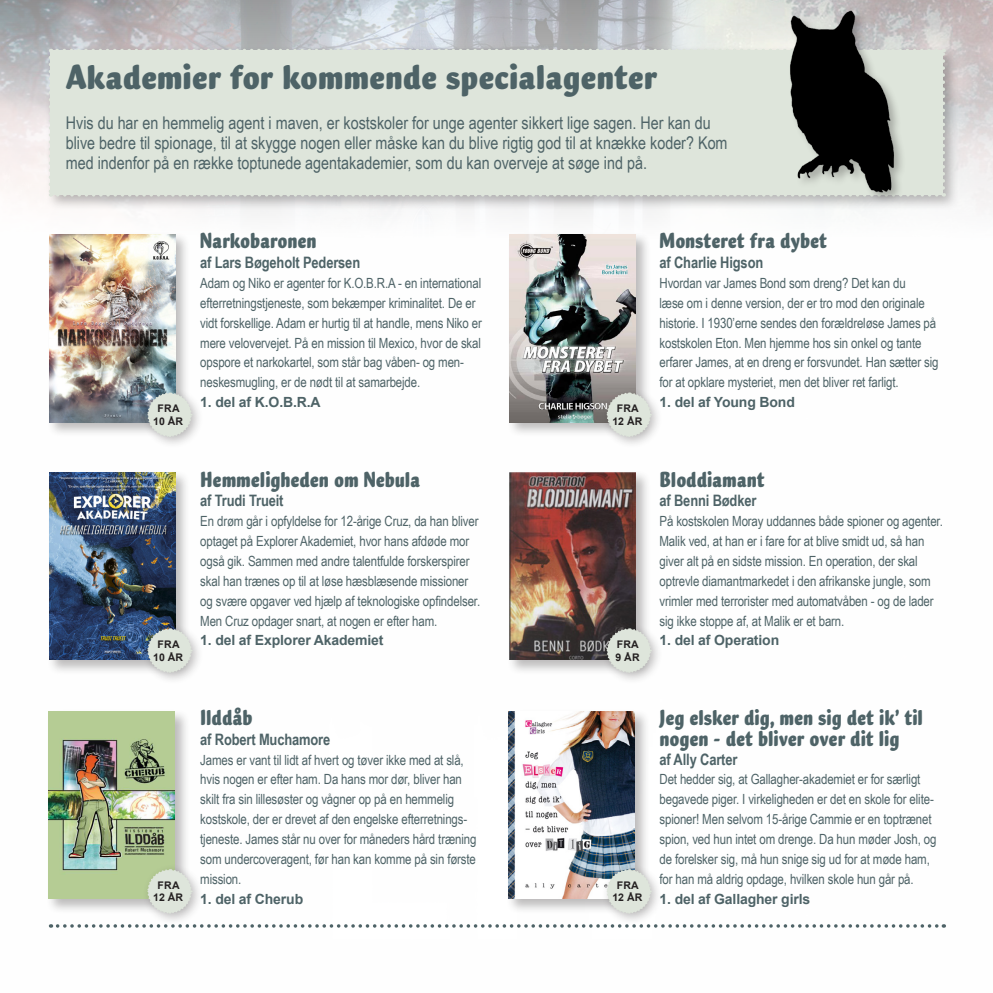
<style>
.page{position:relative;width:993px;height:993px;background:#fff}
.page>*{position:absolute;margin:0;border:0;box-sizing:border-box;transform-origin:0 0}
.t1{font:900 33.6px "Muffin";letter-spacing:-.01em;color:#4e6367;scale:.92 1}
.t2{font:900 21px/21px "Muffin";letter-spacing:-.01em;color:#4e6367;scale:.83 1}
.t3{font:17.5px/19.8px "Arial Narrow";color:#4e6367}
.t4{font:700 15.75px "Arial Narrow";letter-spacing:-.01em;color:#4e6367}
.t5{font:14px/19.8px "Arial Narrow";letter-spacing:-.01em;color:#4e6367}
.t6{font:700 14px "Arial";letter-spacing:-.01em;color:#4e6367}
.t7{font:700 10.5px/12.2px "Arial";letter-spacing:.025em;color:#231f20;text-align:center}
</style>
<div class="page">
<img style="left:0;top:0;width:992px;height:928px">
<svg style="left:58px;top:923px;width:886px;height:4px"></svg>
<div style="left:45px;top:45px;width:913px;height:166px;background:#231f20;opacity:.3"></div>
<div style="left:49px;top:49px;width:895px;height:147px;background:#dee5db"></div>
<div style="left:47px;top:232px;width:143px;height:205px;background:#231f20;opacity:.3"></div>
<img style="left:50px;top:234px;width:125px;height:188px">
<div style="left:47px;top:469px;width:143px;height:205px;background:#231f20;opacity:.3"></div>
<img style="left:50px;top:472px;width:125px;height:187px">
<div style="left:46px;top:708px;width:144px;height:205px;background:#231f20;opacity:.3"></div>
<img style="left:49px;top:711px;width:125px;height:187px">
<div style="left:506px;top:232px;width:144px;height:205px;background:#231f20;opacity:.3"></div>
<img style="left:509px;top:234px;width:126px;height:188px">
<div style="left:506px;top:469px;width:144px;height:205px;background:#231f20;opacity:.3"></div>
<img style="left:509px;top:472px;width:126px;height:187px">
<div style="left:506px;top:708px;width:143px;height:205px;background:#231f20;opacity:.3"></div>
<img style="left:508px;top:711px;width:126px;height:187px">
<div style="left:142px;top:387px;width:62px;height:62px;background:#231f20;opacity:.3"></div>
<svg style="left:146px;top:391px;width:47px;height:46px"></svg>
<div style="left:142px;top:622px;width:62px;height:63px;background:#231f20;opacity:.3"></div>
<svg style="left:146px;top:627px;width:47px;height:46px"></svg>
<div style="left:142px;top:863px;width:62px;height:62px;background:#231f20;opacity:.3"></div>
<svg style="left:146px;top:867px;width:47px;height:47px"></svg>
<div style="left:601px;top:387px;width:62px;height:62px;background:#231f20;opacity:.3"></div>
<svg style="left:605px;top:391px;width:46px;height:46px"></svg>
<div style="left:601px;top:622px;width:62px;height:63px;background:#231f20;opacity:.3"></div>
<svg style="left:605px;top:627px;width:46px;height:46px"></svg>
<div style="left:601px;top:863px;width:62px;height:62px;background:#231f20;opacity:.3"></div>
<svg style="left:605px;top:867px;width:46px;height:47px"></svg>
<img style="left:735px;top:0;width:201px;height:227px">
<h1 class="t1" style="left:66px;top:55px;width:644px">Akademier for kommende specialagenter</h1>
<p class="t3" style="left:66px;top:112px;width:663px">Hvis du har en hemmelig agent i maven, er kostskoler for unge agenter sikkert lige sagen. Her kan du blive bedre til spionage, til at skygge nogen eller måske kan du blive rigtig god til at knække koder? Kom med indenfor på en række toptunede agentakademier, som du kan overveje at søge ind på.</p>
<p class="t7" style="left:153px;top:402px;width:31px">FRA<br>10 ÅR</p>
<h2 class="t2" style="left:200px;top:230px;width:142px">Narkobaronen</h2>
<p class="t4" style="left:200px;top:250px;width:161px">af Lars Bøgeholt Pedersen</p>
<p class="t5" style="left:200px;top:272px;width:283px">Adam og Niko er agenter for K.O.B.R.A - en international efterretningstjeneste, som bekæmper kriminalitet. De er vidt forskellige. Adam er hurtig til at handle, mens Niko er mere velovervejet. På en mission til Mexico, hvor de skal opspore et narkokartel, som står bag våben- og men&shy;neskesmugling, er de nødt til at samarbejde.</p>
<p class="t6" style="left:200px;top:392px;width:122px">1. del af K.O.B.R.A</p>
<p class="t7" style="left:612px;top:402px;width:31px">FRA<br>12 ÅR</p>
<h2 class="t2" style="left:659px;top:230px;width:203px">Monsteret fra dybet</h2>
<p class="t4" style="left:659px;top:250px;width:105px">af Charlie Higson</p>
<p class="t5" style="left:659px;top:272px;width:280px">Hvordan var James Bond som dreng? Det kan du<br>læse om i denne version, der er tro mod den originale historie. I 1930’erne sendes den forældreløse James på kostskolen Eton. Men hjemme hos sin onkel og tante erfarer James, at en dreng er forsvundet. Han sætter sig for at opklare mysteriet, men det bliver ret farligt.</p>
<p class="t6" style="left:659px;top:392px;width:137px">1. del af Young Bond</p>
<p class="t7" style="left:153px;top:638px;width:31px">FRA<br>10 ÅR</p>
<h2 class="t2" style="left:200px;top:468px;width:267px">Hemmeligheden om Nebula</h2>
<p class="t4" style="left:200px;top:489px;width:85px">af Trudi Trueit</p>
<p class="t5" style="left:200px;top:510px;width:281px">En drøm går i opfyldelse for 12-årige Cruz, da han bliver optaget på Explorer Akademiet, hvor hans afdøde mor også gik. Sammen med andre talentfulde forskerspirer skal han trænes op til at løse hæsblæsende missioner og svære opgaver ved hjælp af teknologiske opfindelser.<br>Men Cruz opdager snart, at nogen er efter ham.</p>
<p class="t6" style="left:200px;top:630px;width:185px">1. del af Explorer Akademiet</p>
<p class="t7" style="left:615px;top:638px;width:26px;text-align:left">FRA<br>9 ÅR</p>
<h2 class="t2" style="left:659px;top:468px;width:128px">Bloddiamant</h2>
<p class="t4" style="left:659px;top:489px;width:98px">af Benni Bødker</p>
<p class="t5" style="left:659px;top:510px;width:285px">På kostskolen Moray uddannes både spioner og agenter.<br>Malik ved, at han er i fare for at blive smidt ud, så han giver alt på en sidste mission. En operation, der skal optrevle diamantmarkedet i den afrikanske jungle, som vrimler med terrorister med automatvåben - og de lader sig ikke stoppe af, at Malik er et barn.</p>
<p class="t6" style="left:659px;top:630px;width:121px">1. del af Operation</p>
<p class="t7" style="left:153px;top:879px;width:31px">FRA<br>12 ÅR</p>
<h2 class="t2" style="left:200px;top:706px;width:65px">Ilddåb</h2>
<p class="t4" style="left:200px;top:727px;width:131px">af Robert Muchamore</p>
<p class="t5" style="left:200px;top:749px;width:277px">James er vant til lidt af hvert og tøver ikke med at slå, hvis nogen er efter ham. Da hans mor dør, bliver han skilt fra sin lillesøster og vågner op på en hemmelig kostskole, der er drevet af den engelske efterretnings&shy;tjeneste. James står nu over for måneders hård træning som undercoveragent, før han kan komme på sin første mission.</p>
<p class="t6" style="left:200px;top:888px;width:104px">1. del af Cherub</p>
<p class="t7" style="left:612px;top:879px;width:31px">FRA<br>12 ÅR</p>
<h2 class="t2" style="left:659px;top:706px;width:319px">Jeg elsker dig, men sig det ik’ til nogen - det bliver over dit lig</h2>
<p class="t4" style="left:659px;top:746px;width:79px">af Ally Carter</p>
<p class="t5" style="left:659px;top:768px;width:278px">Det hedder sig, at Gallagher-akademiet er for særligt begavede piger. I virkeligheden er det en skole for elite&shy;spioner! Men selvom 15-årige Cammie er en toptrænet spion, ved hun intet om drenge. Da hun møder Josh, og de forelsker sig, må hun snige sig ud for at møde ham, for han må aldrig opdage, hvilken skole hun går på.</p>
<p class="t6" style="left:659px;top:888px;width:152px">1. del af Gallagher girls</p>
</div>
